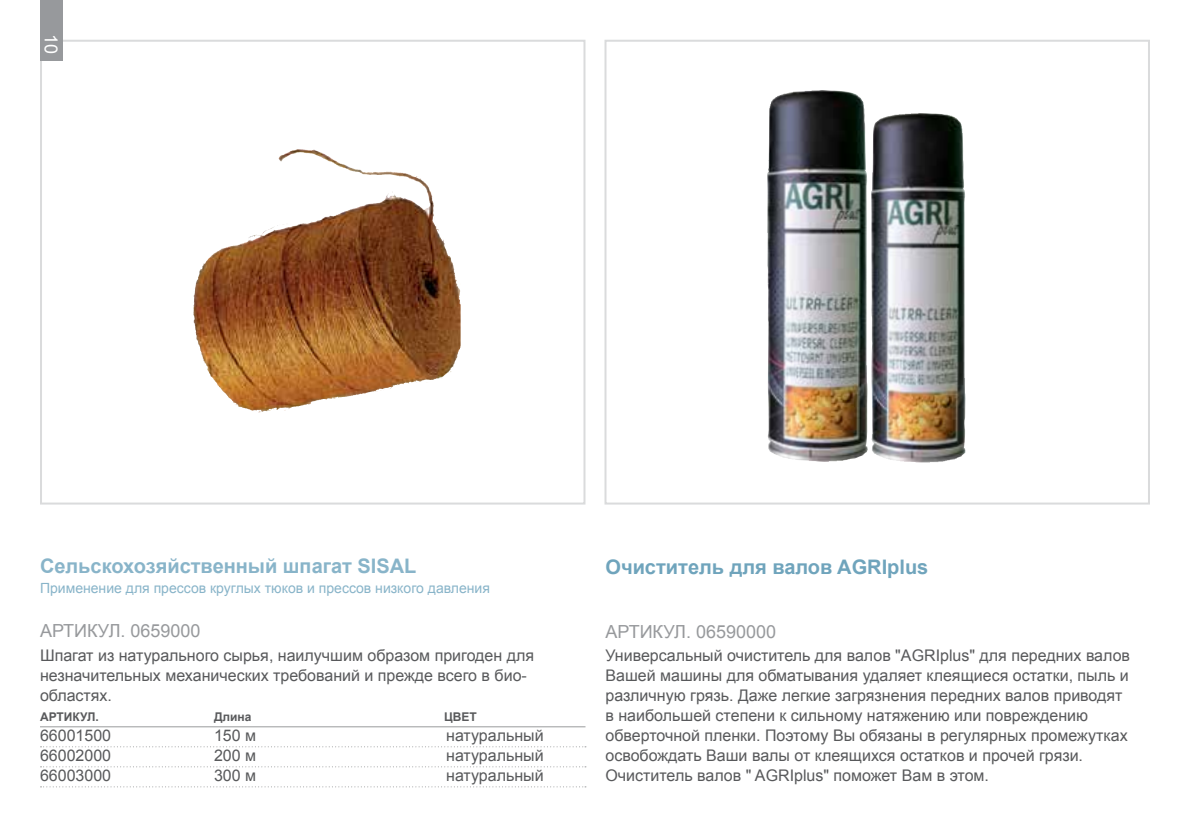
<style>
.page{position:relative;width:1191px;height:840px;background:#fff}
.page>*{position:absolute;margin:0;border:0;box-sizing:border-box;transform-origin:0 0}
.t1{font:700 20px "Arial";color:#88b4c9}
.t2{font:700 20px "Arial";color:#6fa4bc}
.t3{font:18px "Arial";color:#97999c}
.t4{font:18px "Arial";color:#fff}
.t5{font:16px/20px "Arial";color:#58595b}
.t6{font:14px "Arial";color:#88b4c9}
.t7{font:700 12px "Arial";color:#58595b}
</style>
<div class="page">
<img style="left:863px;top:102px;width:103px;height:361px">
<img style="left:767px;top:90px;width:96px;height:372px">
<div style="left:604px;top:40px;width:546px;height:464px;border:2px solid #dadbdc"></div>
<svg style="left:43px;top:60px;width:418px;height:353px"></svg>
<img style="left:279px;top:149px;width:76px;height:22px">
<div style="left:40px;top:40px;width:545px;height:464px;border:2px solid #dadbdc"></div>
<hr style="left:40px;top:726px;width:545px;height:1px;background:#999b9c">
<svg style="left:41px;top:746px;width:545px;height:1px"></svg>
<svg style="left:41px;top:766px;width:545px;height:1px"></svg>
<svg style="left:41px;top:786px;width:545px;height:1px"></svg>
<div style="left:40px;top:0;width:23px;height:60px;background:#97999c"></div>
<p class="t4" style="left:63px;top:34px;width:22px;rotate:90deg">10</p>
<p class="t1" style="left:40px;top:552px;width:378px">Сельскохозяйственный шпагат SISAL</p>
<p class="t6" style="left:40px;top:578px;width:451px">Применение для прессов круглых тюков и прессов низкого давления</p>
<p class="t3" style="left:40px;top:618px;width:162px">АРТИКУЛ. 0659000</p>
<p class="t5" style="left:40px;top:645px;width:495px">Шпагат из натурального сырья, наилучшим образом пригоден для незначительных механических требований и прежде всего в био&shy;областях.</p>
<p class="t7" style="left:40px;top:708px;width:60px">АРТИКУЛ.</p>
<p class="t7" style="left:214px;top:708px;width:39px">Длина</p>
<p class="t7" style="left:444px;top:708px;width:34px">ЦВЕТ</p>
<p class="t5" style="left:40px;top:725px;width:73px">66001500</p>
<p class="t5" style="left:214px;top:725px;width:44px">150 м</p>
<p class="t5" style="left:446px;top:725px;width:99px">натуральный</p>
<p class="t5" style="left:40px;top:745px;width:73px">66002000</p>
<p class="t5" style="left:214px;top:745px;width:44px">200 м</p>
<p class="t5" style="left:446px;top:745px;width:99px">натуральный</p>
<p class="t5" style="left:40px;top:765px;width:73px">66003000</p>
<p class="t5" style="left:214px;top:765px;width:44px">300 м</p>
<p class="t5" style="left:446px;top:765px;width:99px">натуральный</p>
<p class="t2" style="left:605px;top:553px;width:324px">Очиститель для валов AGRIplus</p>
<p class="t3" style="left:605px;top:619px;width:172px">АРТИКУЛ. 06590000</p>
<p class="t5" style="left:605px;top:645px;width:526px">Универсальный очиститель для валов "AGRIplus" для передних валов Вашей машины для обматывания удаляет клеящиеся остатки, пыль и различную грязь. Даже легкие загрязнения передних валов приводят в наибольшей степени к сильному натяжению или повреждению обверточной пленки. Поэтому Вы обязаны в регулярных промежутках освобождать Ваши валы от клеящихся остатков и прочей грязи.<br>Очиститель валов " AGRIplus" поможет Вам в этом.</p>
</div>
